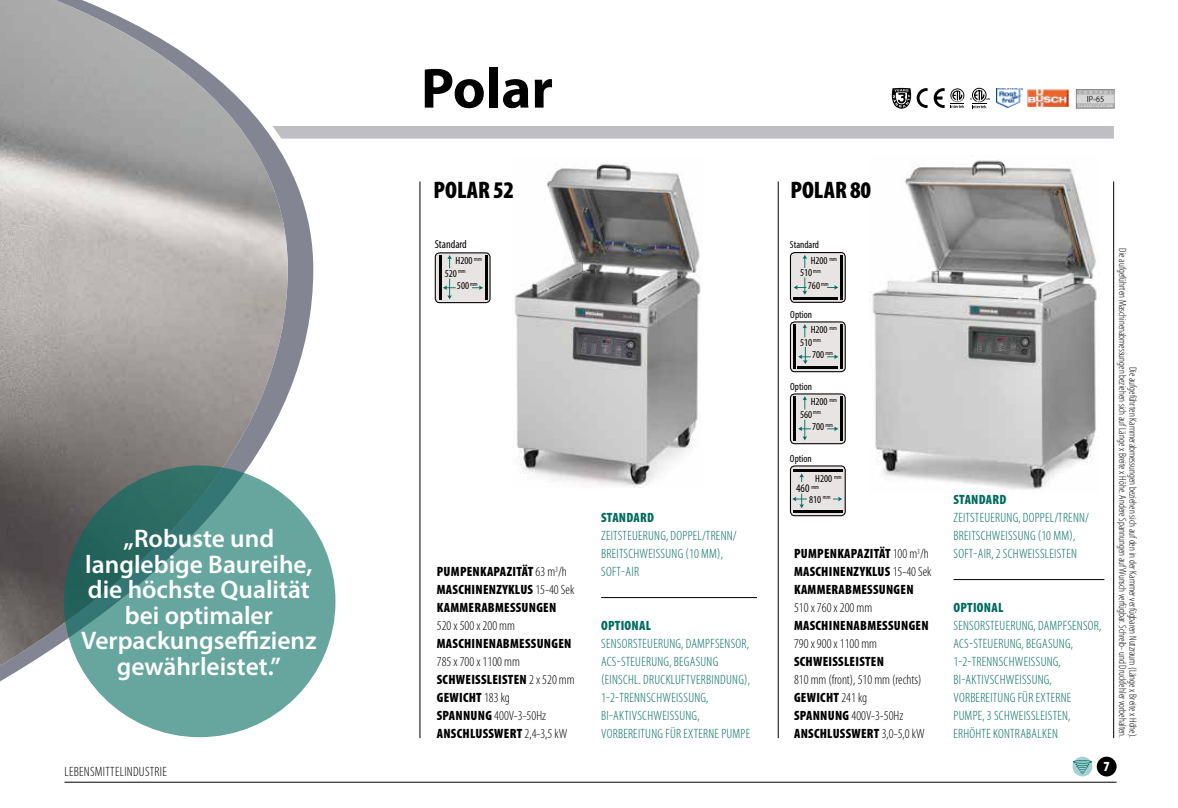
<style>
.page{position:relative;width:1178px;height:808px;background:#fff}
.page>*{position:absolute;margin:0;border:0;box-sizing:border-box;transform-origin:0 0}
.t1{font:700 57px "Myriad Pro";color:#000}
.t2{font:600 25.5px/25.5px "Myriad Pro";color:#fff;text-align:center}
.t3{font:900 condensed 24px "Myriad Pro";color:#000}
.t4{font:900 condensed 13.95px "Myriad Pro";color:#fff}
.t5{font:300 condensed 13.5px/18px "Myriad Pro";letter-spacing:.02em;color:#006c60}
.t6{font:300 condensed 13.5px/18px "Myriad Pro";color:#000}
.t7{font:900 condensed 13.5px/18px "Myriad Pro";letter-spacing:.02em;color:#000}
.t8{font:900 condensed 13.5px "Myriad Pro";letter-spacing:.02em;color:#006c60}
.t9{font:300 condensed 13.5px "Myriad Pro";letter-spacing:.02em;color:#000}
.t10{font:condensed 11.55px "Myriad Pro";color:#000}
.t11{font:300 condensed 10.5px/10.5px "Myriad Pro";color:#000;text-align:right}
.t12{font:condensed 10.5px/12.5px "Myriad Pro";color:#000}
.s1{font-weight:300}
.s2{font-weight:900}
</style>
<div class="page">
<hr style="left:64px;top:782px;width:1052px;height:1px;background:#000">
<div style="left:1097px;top:757px;width:19px;height:19px;background:#000;border-radius:50%"></div>
<div style="left:1072px;top:757px;width:20px;height:19px;background:#a5d1d2;border-radius:50%"></div>
<svg style="left:1073px;top:760px;width:19px;height:4px"></svg>
<svg style="left:1075px;top:761px;width:15px;height:14px"></svg>
<div style="left:62px;top:126px;width:1052px;height:13px;background:#bfbec5"></div>
<hr style="left:420px;top:181px;width:1px;height:557px;background:#000">
<hr style="left:1113px;top:181px;width:1px;height:557px;background:#000">
<hr style="left:778px;top:181px;width:1px;height:557px;background:#000">
<hr style="left:601px;top:597px;width:156px;height:1px;background:#000">
<div style="left:435px;top:253px;width:55px;height:50px;background:#e8e4e3;border-radius:4px"></div>
<div style="left:435px;top:252px;width:55px;height:51px;border:1px solid #000;border-radius:4px"></div>
<hr style="left:439px;top:255px;width:2px;height:45px;background:#000">
<hr style="left:485px;top:255px;width:2px;height:45px;background:#000">
<svg style="left:447px;top:255px;width:5px;height:13px"></svg>
<svg style="left:443px;top:279px;width:13px;height:20px"></svg>
<svg style="left:472px;top:285px;width:11px;height:5px"></svg>
<div style="left:790px;top:466px;width:55px;height:50px;background:#e8e4e3;border-radius:4px"></div>
<div style="left:790px;top:465px;width:56px;height:51px;border:1px solid #000;border-radius:4px"></div>
<hr style="left:793px;top:510px;width:49px;height:2px;background:#000">
<hr style="left:793px;top:469px;width:49px;height:2px;background:#000">
<svg style="left:792px;top:473px;width:15px;height:35px"></svg>
<svg style="left:833px;top:497px;width:9px;height:4px"></svg>
<div style="left:791px;top:483px;width:33px;height:10px;background:#e8e4e3"></div>
<div style="left:790px;top:394px;width:55px;height:50px;background:#e8e4e3;border-radius:4px"></div>
<div style="left:790px;top:393px;width:56px;height:51px;border:1px solid #000;border-radius:4px"></div>
<hr style="left:794px;top:396px;width:2px;height:45px;background:#000">
<hr style="left:840px;top:396px;width:2px;height:45px;background:#000">
<svg style="left:802px;top:396px;width:5px;height:13px"></svg>
<svg style="left:798px;top:420px;width:13px;height:20px"></svg>
<svg style="left:827px;top:426px;width:11px;height:5px"></svg>
<div style="left:790px;top:253px;width:55px;height:49px;background:#e8e4e3;border-radius:4px"></div>
<div style="left:790px;top:252px;width:56px;height:51px;border:1px solid #000;border-radius:4px"></div>
<hr style="left:840px;top:255px;width:2px;height:44px;background:#000">
<svg style="left:802px;top:255px;width:5px;height:13px"></svg>
<svg style="left:794px;top:277px;width:13px;height:18px"></svg>
<svg style="left:827px;top:285px;width:11px;height:5px"></svg>
<hr style="left:794px;top:297px;width:44px;height:2px;background:#000">
<div style="left:790px;top:322px;width:55px;height:50px;background:#e8e4e3;border-radius:4px"></div>
<div style="left:790px;top:321px;width:56px;height:51px;border:1px solid #000;border-radius:4px"></div>
<hr style="left:794px;top:324px;width:2px;height:45px;background:#000">
<hr style="left:840px;top:324px;width:2px;height:45px;background:#000">
<svg style="left:802px;top:324px;width:5px;height:13px"></svg>
<svg style="left:827px;top:354px;width:11px;height:5px"></svg>
<svg style="left:798px;top:347px;width:13px;height:17px"></svg>
<hr style="left:798px;top:367px;width:40px;height:2px;background:#000">
<img style="left:1076px;top:89px;width:38px;height:19px">
<img style="left:514px;top:164px;width:187px;height:323px">
<img style="left:869px;top:160px;width:228px;height:330px">
<svg style="left:892px;top:88px;width:19px;height:21px"></svg>
<svg style="left:917px;top:88px;width:10px;height:20px"></svg>
<svg style="left:934px;top:88px;width:10px;height:20px"></svg>
<svg style="left:970px;top:88px;width:20px;height:20px"></svg>
<svg style="left:950px;top:88px;width:14px;height:20px"></svg>
<img style="left:996px;top:88px;width:26px;height:20px">
<img style="left:1028px;top:90px;width:41px;height:17px">
<img style="left:0;top:0;width:410px;height:783px">
<hr style="left:953px;top:579px;width:151px;height:1px;background:#000">
<h2 class="t2" style="left:81px;top:525px;width:237px">„Robuste und langlebige Baureihe, die höchste Qualität bei optimaler<br>Verpackungseffizienz gewährleistet.”</h2>
<p class="t9" style="left:64px;top:765px;width:104px">LEBENSMITTELINDUSTRIE</p>
<h1 class="t1" style="left:421px;top:56px;width:134px">Polar</h1>
<h3 class="t3" style="left:433px;top:177px;width:82px">POLAR 52</h3>
<h3 class="t3" style="left:790px;top:177px;width:82px">POLAR 80</h3>
<p class="t10" style="left:435px;top:237px;width:34px">Standard</p>
<p class="t12" style="left:790px;top:239px;width:31px">Standard</p>
<p class="t12" style="left:445px;top:254px;width:39px;text-indent:11px">H200 <sup>mm<br></sup>520 <sup>mm</sup></p>
<p class="t12" style="left:457px;top:280px;width:22px">500 <sup>mm</sup></p>
<p class="t7" style="left:437px;top:563px;width:139px">PUMPENKAPAZITÄT <span class="s1">63 m</span><sup>3</sup><span class="s1">/h<br></span>MASCHINENZYKLUS <span class="s1">15-40 Sek<br></span>KAMMERABMESSUNGEN</p>
<p class="t6" style="left:437px;top:617px;width:80px">520 x 500 x 200 mm</p>
<p class="t7" style="left:437px;top:635px;width:136px">MASCHINENABMESSUNGEN</p>
<p class="t6" style="left:437px;top:653px;width:139px">785 x 700 x 1100 mm<br><span class="s2">SCHWEISSLEISTEN</span> 2 x 520 mm<br><span class="s2">GEWICHT</span> 183 kg<br><span class="s2">SPANNUNG</span> 400V-3-50Hz<br><span class="s2">ANSCHLUSSWERT</span> 2,4-3,5 kW</p>
<p class="t8" style="left:601px;top:510px;width:54px">STANDARD</p>
<p class="t5" style="left:601px;top:527px;width:137px">ZEITSTEUERUNG, DOPPEL/TRENN/<br>BREITSCHWEISSUNG (10 MM),<br>SOFT-AIR</p>
<p class="t8" style="left:601px;top:618px;width:51px">OPTIONAL</p>
<p class="t5" style="left:601px;top:635px;width:150px">SENSORSTEUERUNG, DAMPFSENSOR,<br>ACS-STEUERUNG, BEGASUNG (EINSCHL. DRUCKLUFTVERBINDUNG),<br>1-2-TRENNSCHWEISSUNG,<br>BI-AKTIVSCHWEISSUNG,<br>VORBEREITUNG FÜR EXTERNE PUMPE</p>
<p class="t12" style="left:800px;top:254px;width:39px;text-indent:11px">H200 <sup>mm<br></sup>510 <sup>mm</sup></p>
<p class="t12" style="left:790px;top:308px;width:23px">Option</p>
<p class="t12" style="left:812px;top:349px;width:22px">700 <sup>mm</sup></p>
<p class="t12" style="left:808px;top:279px;width:22px">760 <sup>mm</sup></p>
<p class="t12" style="left:800px;top:324px;width:39px;text-indent:11px">H200 <sup>mm<br></sup>510 <sup>mm</sup></p>
<p class="t12" style="left:790px;top:380px;width:23px">Option</p>
<p class="t12" style="left:800px;top:396px;width:39px;text-indent:11px">H200 <sup>mm<br></sup>560 <sup>mm</sup></p>
<p class="t12" style="left:812px;top:421px;width:22px">700 <sup>mm</sup></p>
<p class="t12" style="left:790px;top:452px;width:23px">Option</p>
<p class="t12" style="left:809px;top:468px;width:34px;line-height:20.7px;text-indent:6px">H200 <sup>mm<br></sup>810 <sup>mm</sup></p>
<p class="t10" style="left:796px;top:481px;width:24px">460 <sup>mm</sup></p>
<p class="t7" style="left:794px;top:545px;width:139px">PUMPENKAPAZITÄT <span class="s1">100 m</span><sup>3</sup><span class="s1">/h<br></span>MASCHINENZYKLUS <span class="s1">15-40 Sek<br></span>KAMMERABMESSUNGEN</p>
<p class="t6" style="left:794px;top:599px;width:80px">510 x 760 x 200 mm</p>
<p class="t7" style="left:794px;top:617px;width:136px">MASCHINENABMESSUNGEN</p>
<p class="t6" style="left:794px;top:635px;width:85px">790 x 900 x 1100 mm</p>
<p class="t7" style="left:794px;top:653px;width:91px">SCHWEISSLEISTEN</p>
<p class="t6" style="left:794px;top:671px;width:132px">810 mm (front), 510 mm (rechts)<br><span class="s2">GEWICHT</span> 241 kg<br><span class="s2">SPANNUNG</span> 400V-3-50Hz<br><span class="s2">ANSCHLUSSWERT</span> 3,0-5,0 kW</p>
<p class="t8" style="left:953px;top:492px;width:54px">STANDARD</p>
<p class="t5" style="left:953px;top:509px;width:137px">ZEITSTEUERUNG, DOPPEL/TRENN/<br>BREITSCHWEISSUNG (10 MM),<br>SOFT-AIR, 2 SCHWEISSLEISTEN</p>
<p class="t8" style="left:953px;top:600px;width:51px">OPTIONAL</p>
<p class="t5" style="left:953px;top:617px;width:149px">SENSORSTEUERUNG, DAMPFSENSOR,<br>ACS-STEUERUNG, BEGASUNG,<br>1-2-TRENNSCHWEISSUNG,<br>BI-AKTIVSCHWEISSUNG,<br>VORBEREITUNG FÜR EXTERNE<br>PUMPE, 3 SCHWEISSLEISTEN,<br>ERHÖHTE KONTRABALKEN</p>
<p class="t11" style="left:1138px;top:248px;width:491px;rotate:90deg">Die aufgeführten Kammerabmessungen beziehen sich auf den in der Kammer verfügbaren Nutzraum (Länge x Breite x Höhe).<br>Die aufgeführten Maschinenabmessungen beziehen sich auf Länge x Breite x Höhe. Andere Spannungen auf Wunsch verfügbar. Schreib- und Druckfehler vorbehalten.</p>
<p class="t4" style="left:1103px;top:758px;width:8px">7</p>
</div>
